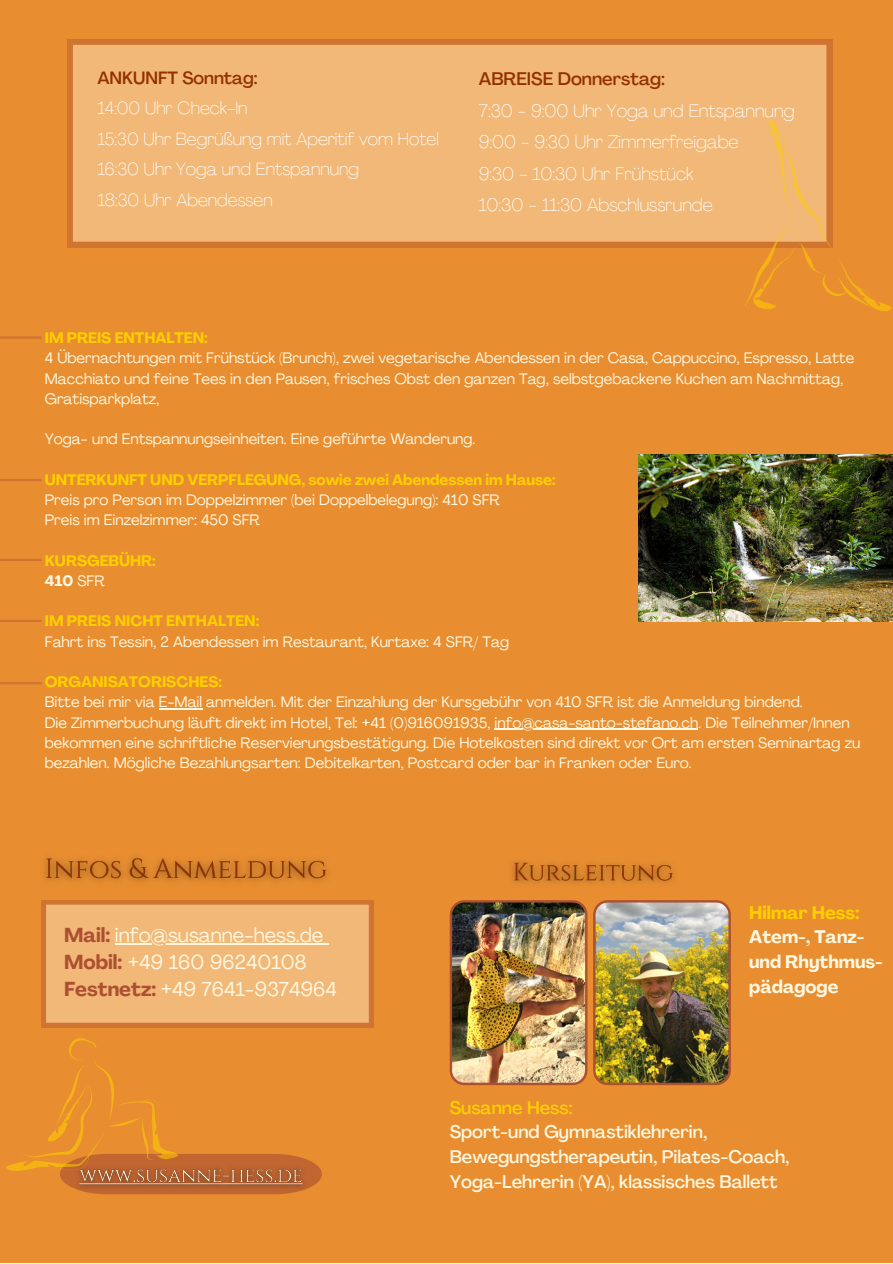
<style>
.page{position:relative;width:893px;height:1264px;background:#fff}
.page>*{position:absolute;margin:0;border:0;box-sizing:border-box;transform-origin:0 0}
.t1{font:19.95px/27px "Agrandir";color:#fff8e1}
.t2{font:100 18px/31.5px "Agrandir";color:#fff}
.t3{font:500 18px/24.8px "Agrandir";color:#fff8e1}
.t4{font:700 18px/24.8px "Agrandir";color:#fff8e1}
.t5{font:500 18px "Agrandir";color:#923000}
.t6{font:500 18px "Agrandir";color:#ffcf00}
.t7{font:700 18px "Agrandir";color:#ffcf00}
.t8{font:100 17.55px/30.3px "Agrandir";color:#fff}
.t9{font:500 17.55px "Agrandir";color:#923000}
.t10{font:15px/20.2px "Agrandir";color:#fff8e1}
.t11{font:700 15px/20.2px "Agrandir";color:#ffcf00}
.s1{color:#fff8e1}
.s2{font-weight:400;color:#fff8e1}
.s3{font-weight:700;color:#ad5032}
</style>
<div class="page">
<div style="left:0;top:0;width:892px;height:1262px;background:#e88e31"></div>
<div style="left:67px;top:39px;width:765px;height:208px;background:#f1b877"></div>
<svg style="left:744px;top:118px;width:147px;height:193px"></svg>
<hr style="left:0;top:336px;width:42px;height:3px;background:#ad5032">
<hr style="left:0;top:479px;width:42px;height:2px;background:#ad5032">
<hr style="left:0;top:559px;width:42px;height:2px;background:#ad5032">
<hr style="left:0;top:620px;width:42px;height:2px;background:#ad5032">
<hr style="left:0;top:682px;width:42px;height:2px;background:#ad5032">
<hr style="left:159px;top:708px;width:43px;height:1px;background:#fff8e1">
<hr style="left:494px;top:728px;width:204px;height:2px;background:#fff8e1">
<img style="left:638px;top:454px;width:254px;height:167px">
<svg style="left:6px;top:1038px;width:316px;height:149px"></svg>
<img style="left:512px;top:861px;width:162px;height:23px">
<img style="left:41px;top:857px;width:287px;height:44px">
<svg style="left:42px;top:900px;width:331px;height:127px;background:#eeb271"></svg>
<img style="left:69px;top:1154px;width:242px;height:41px">
<img style="left:449px;top:900px;width:138px;height:185px">
<img style="left:593px;top:900px;width:137px;height:185px">
<p class="t9" style="left:97px;top:71px;width:162px">ANKUNFT Sonntag:</p>
<p class="t8" style="left:97px;top:95px;width:343px">14:00 Uhr Check-In<br>15:30 Uhr Begrüßung mit Aperitif vom Hotel<br>16:30 Uhr Yoga und Entspannung<br>18:30 Uhr Abendessen</p>
<p class="t5" style="left:479px;top:72px;width:188px">ABREISE Donnerstag:</p>
<p class="t2" style="left:479px;top:96px;width:317px">7:30 - 9:00 Uhr Yoga und Entspannung<br>9:00 - 9:30 Uhr Zimmerfreigabe<br>9:30 - 10:30 Uhr Frühstück<br>10:30 - 11:30 Abschlussrunde</p>
<p class="t11" style="left:45px;top:329px;width:164px">IM PREIS ENTHALTEN:</p>
<p class="t10" style="left:45px;top:349px;width:810px">4 Übernachtungen mit Frühstück (Brunch), zwei vegetarische Abendessen in der Casa, Cappuccino, Espresso, Latte<br>Macchiato und feine Tees in den Pausen, frisches Obst den ganzen Tag, selbstgebackene Kuchen am Nachmittag,<br>Gratisparkplatz,</p>
<p class="t10" style="left:45px;top:430px;width:432px">Yoga- und Entspannungseinheiten. Eine geführte Wanderung.</p>
<p class="t11" style="left:45px;top:471px;width:512px">UNTERKUNFT UND VERPFLEGUNG, sowie zwei Abendessen im Hause:</p>
<p class="t10" style="left:45px;top:491px;width:456px">Preis pro Person im Doppelzimmer (bei Doppelbelegung): 410 SFR<br>Preis im Einzelzimmer: 450 SFR</p>
<p class="t11" style="left:45px;top:552px;width:113px">KURSGEBÜHR:<br><span class="s1">410</span> <span class="s2">SFR</span></p>
<p class="t11" style="left:45px;top:612px;width:216px">IM PREIS NICHT ENTHALTEN:</p>
<p class="t10" style="left:45px;top:633px;width:465px">Fahrt ins Tessin, 2 Abendessen im Restaurant, Kurtaxe: 4 SFR/ Tag</p>
<p class="t11" style="left:45px;top:673px;width:179px">ORGANISATORISCHES:</p>
<p class="t10" style="left:45px;top:693px;width:817px">Bitte bei mir via E-Mail anmelden. Mit der Einzahlung der Kursgebühr von 410 SFR ist die Anmeldung bindend.<br>Die Zimmerbuchung läuft direkt im Hotel, Tel: +41 (0)916091935, info@casa-santo-stefano.ch. Die Teilnehmer/Innen bekommen eine schriftliche Reservierungsbestätigung. Die Hotelkosten sind direkt vor Ort am ersten Seminartag zu bezahlen. Mögliche Bezahlungsarten: Debitelkarten, Postcard oder bar in Franken oder Euro.</p>
<h1 class="t1" style="left:64px;top:923px;width:274px"><span class="s3">Mail:</span> info@susanne-hess.de<br><span class="s3">Mobil:</span> +49 160 96240108<br><span class="s3">Festnetz:</span> +49 7641-9374964</h1>
<p class="t7" style="left:749px;top:905px;width:112px">Hilmar Hess:</p>
<p class="t4" style="left:749px;top:926px;width:135px">Atem-, Tanz&shy;und Rhythmus&shy;pädagoge</p>
<p class="t6" style="left:449px;top:1100px;width:124px">Susanne Hess:</p>
<p class="t3" style="left:449px;top:1121px;width:341px">Sport-und Gymnastiklehrerin,<br>Bewegungstherapeutin, Pilates-Coach,<br>Yoga-Lehrerin (YA), klassisches Ballett</p>
</div>
